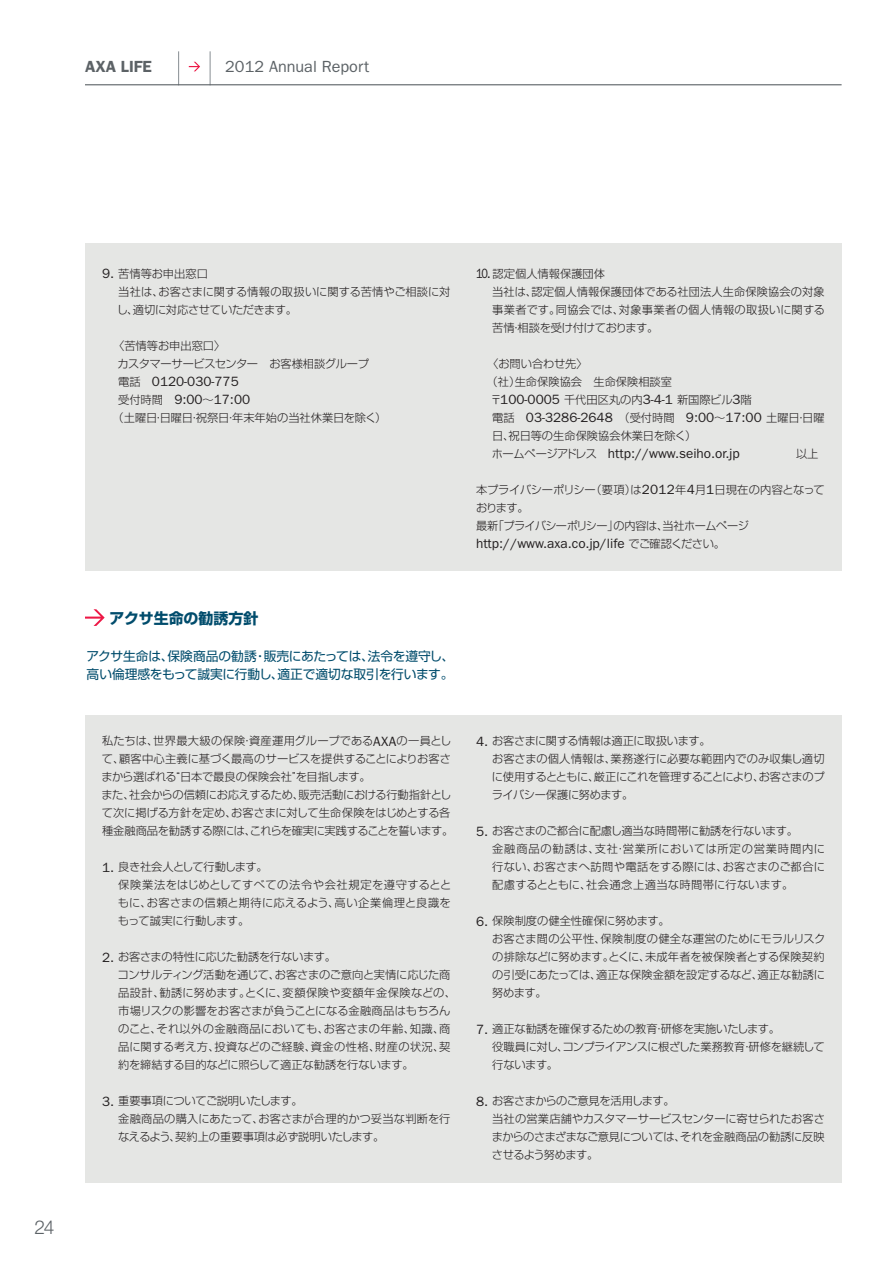
<style>
.page{position:relative;width:893px;height:1263px;background:#fff}
.page>*{position:absolute;margin:0;border:0;box-sizing:border-box;transform-origin:0 0}
.t1{font:300 19.05px "Helvetica Neue LT Std";color:#5c6266}
.t2{font:16.2px "ITC Franklin Gothic Std";color:#5c6266}
.t3{font:600 16.2px "ITC Franklin Gothic Std";color:#5c6266}
.t4{font:15px "Shin Go Pr 5 Bold 90 msp RKSJ H";color:#004c6c}
.t5{font:13.5px/18px "ITC Franklin Gothic Std";color:#231f20}
.t6{font:12.75px/18px "Shin Go Pr 5 Regular 90 msp RKSJ H";letter-spacing:-.01em;color:#004c6c}
.t7{font:11.25px/18px "Shin Go Pr 5 Light 90 msp RKSJ H";letter-spacing:-.005em;color:#231f20}
.t8{font:11.25px/18px "Shin Go Pr 5 Light 90 msp RKSJ H";letter-spacing:-.03em;color:#231f20}
.t9{font:11.25px/18px "Shin Go Pr 5 Light 90 msp RKSJ H";letter-spacing:.015em;color:#231f20}
.t10{font:11.25px/18px "Shin Go Pr 5 Light 90 msp RKSJ H";letter-spacing:.02em;color:#231f20}
.t11{font:11.25px/18px "Shin Go Pr 5 Light 90 msp RKSJ H";letter-spacing:-.04em;color:#231f20}
.s1{font-family:"ITC Franklin Gothic Std";font-size:13.5px}
.s2{font-family:"Shin Go Pr 5 Light 90 msp RKSJ H";font-size:11.25px}
</style>
<div class="page">
<div style="left:85px;top:243px;width:756px;height:327px;background:#e5e6e4"></div>
<div style="left:85px;top:715px;width:756px;height:468px;background:#e5e6e4"></div>
<svg style="left:85px;top:609px;width:20px;height:17px"></svg>
<hr style="left:210px;top:51px;width:1px;height:34px;background:#878e93">
<hr style="left:178px;top:51px;width:1px;height:34px;background:#878e93">
<hr style="left:85px;top:84px;width:756px;height:1px;background:#5c6266">
<svg style="left:189px;top:62px;width:11px;height:9px"></svg>
<h2 class="t3" style="left:85px;top:57px;width:69px">AXA LIFE</h2>
<h2 class="t2" style="left:225px;top:60px;width:145px">2012 Annual Report</h2>
<h1 class="t1" style="left:34px;top:1216px;width:22px">24</h1>
<p class="t7" style="left:117px;top:266px;width:335px;text-indent:-15px"><span class="s1">9.</span> 苦情等お申出窓口<br>当社は、お客さまに関する情報の取扱いに関する苦情やご相談に対し、適切に対応させていただきます。</p>
<p class="t7" style="left:118px;top:338px;width:253px;text-indent:-4px">〈苦情等お申出窓口〉<br>カスタマーサービスセンター　お客様相談グループ</p>
<p class="t5" style="left:118px;top:374px;width:134px"><span class="s2">電話　</span>0120-030-775<span class="s2">受付時間　</span>9:00<span class="s2">～</span>17:00</p>
<p class="t7" style="left:113px;top:410px;width:275px">（土曜日・日曜日・祝祭日・年末年始の当社休業日を除く）</p>
<h3 class="t4" style="left:110px;top:613px;width:151px">アクサ生命の勧誘方針</h3>
<p class="t6" style="left:86px;top:649px;width:369px">アクサ生命は、保険商品の勧誘・販売にあたっては、法令を遵守し、高い倫理感をもって誠実に行動し、適正で適切な取引を行います。</p>
<p class="t7" style="left:102px;top:734px;width:353px">私たちは、世界最大級の保険・資産運用グループである<span class="s1">AXA</span>の一員として、顧客中心主義に基づく最高のサービスを提供することによりお客さまから選ばれる“日本で最良の保険会社”を目指します。<br>また、社会からの信頼にお応えするため、販売活動における行動指針として次に掲げる方針を定め、お客さまに対して生命保険をはじめとする各種金融商品を勧誘する際には、これらを確実に実践することを誓います。</p>
<p class="t10" style="left:118px;top:860px;width:335px;text-indent:-16px"><span class="s1">1.</span> 良き社会人として行動します。<br>保険業法をはじめとしてすべての法令や会社規定を遵守するとともに、お客さまの信頼と期待に応えるよう、高い企業倫理と良識をもって誠実に行動します。</p>
<p class="t7" style="left:118px;top:950px;width:340px;text-indent:-16px"><span class="s1">2.</span> お客さまの特性に応じた勧誘を行ないます。<br>コンサルティング活動を通じて、お客さまのご意向と実情に応じた商品設計、勧誘に努めます。とくに、変額保険や変額年金保険などの、市場リスクの影響をお客さまが負うことになる金融商品はもちろんのこと、それ以外の金融商品においても、お客さまの年齢、知識、商品に関する考え方、投資などのご経験、資金の性格、財産の状況、契約を締結する目的などに照らして適正な勧誘を行ないます。</p>
<p class="t7" style="left:118px;top:1094px;width:334px;text-indent:-16px"><span class="s1">3.</span> 重要事項についてご説明いたします。<br>金融商品の購入にあたって、お客さまが合理的かつ妥当な判断を行なえるよう、契約上の重要事項は必ず説明いたします。</p>
<p class="t7" style="left:492px;top:266px;width:334px;text-indent:-16px"><span class="s1">10.</span> 認定個人情報保護団体<br>当社は、認定個人情報保護団体である社団法人生命保険協会の対象事業者です。同協会では、対象事業者の個人情報の取扱いに関する苦情・相談を受け付けております。</p>
<p class="t7" style="left:487px;top:356px;width:102px">〈お問い合わせ先〉</p>
<p class="t7" style="left:486px;top:374px;width:187px">（社）生命保険協会　生命保険相談室</p>
<p class="t7" style="left:491px;top:392px;width:263px">〒<span class="s1">100-0005</span> 千代田区丸の内<span class="s1">3-4-1</span> 新国際ビル<span class="s1">3</span>階</p>
<p class="t5" style="left:492px;top:410px;width:334px"><span class="s2">電話　</span>03-3286-2648 <span class="s2">（受付時間　</span>9:00<span class="s2">～</span>17:00 <span class="s2">土曜日・日曜</span></p>
<p class="t7" style="left:492px;top:428px;width:206px">日、祝日等の生命保険協会休業日を除く）</p>
<p class="t5" style="left:492px;top:446px;width:328px"><span class="s2">ホームページアドレス　</span>http://www.seiho.or.jp<span class="s2">　　　　　以上</span></p>
<p class="t11" style="left:476px;top:482px;width:350px">本プライバシーポリシー（要項）は<span class="s1">2012</span>年<span class="s1">4</span>月<span class="s1">1</span>日現在の内容となっております。<br>最新「プライバシーポリシー」の内容は、当社ホームページ</p>
<p class="t5" style="left:476px;top:536px;width:251px">http://www.axa.co.jp/life <span class="s2">でご確認ください。</span></p>
<p class="t7" style="left:492px;top:734px;width:334px;text-indent:-16px"><span class="s1">4.</span> お客さまに関する情報は適正に取扱います。<br>お客さまの個人情報は、業務遂行に必要な範囲内でのみ収集し適切に使用するとともに、厳正にこれを管理することにより、お客さまのプライバシー保護に努めます。</p>
<p class="t9" style="left:492px;top:824px;width:334px;text-indent:-16px"><span class="s1">5.</span> お客さまのご都合に配慮し適当な時間帯に勧誘を行ないます。<br>金融商品の勧誘は、支社・営業所においては所定の営業時間内に行ない、お客さまへ訪問や電話をする際には、お客さまのご都合に配慮するとともに、社会通念上適当な時間帯に行ないます。</p>
<p class="t7" style="left:492px;top:914px;width:335px;text-indent:-16px"><span class="s1">6.</span> 保険制度の健全性確保に努めます。<br>お客さま間の公平性、保険制度の健全な運営のためにモラルリスクの排除などに努めます。とくに、未成年者を被保険者とする保険契約の引受にあたっては、適正な保険金額を設定するなど、適正な勧誘に努めます。</p>
<p class="t8" style="left:492px;top:1022px;width:334px;text-indent:-16px"><span class="s1">7.</span> 適正な勧誘を確保するための教育・研修を実施いたします。<br>役職員に対し、コンプライアンスに根ざした業務教育・研修を継続して行ないます。</p>
<p class="t8" style="left:492px;top:1094px;width:335px;text-indent:-16px"><span class="s1">8.</span> お客さまからのご意見を活用します。<br>当社の営業店舗やカスタマーサービスセンターに寄せられたお客さまからのさまざまなご意見については、それを金融商品の勧誘に反映させるよう努めます。</p>
</div>
